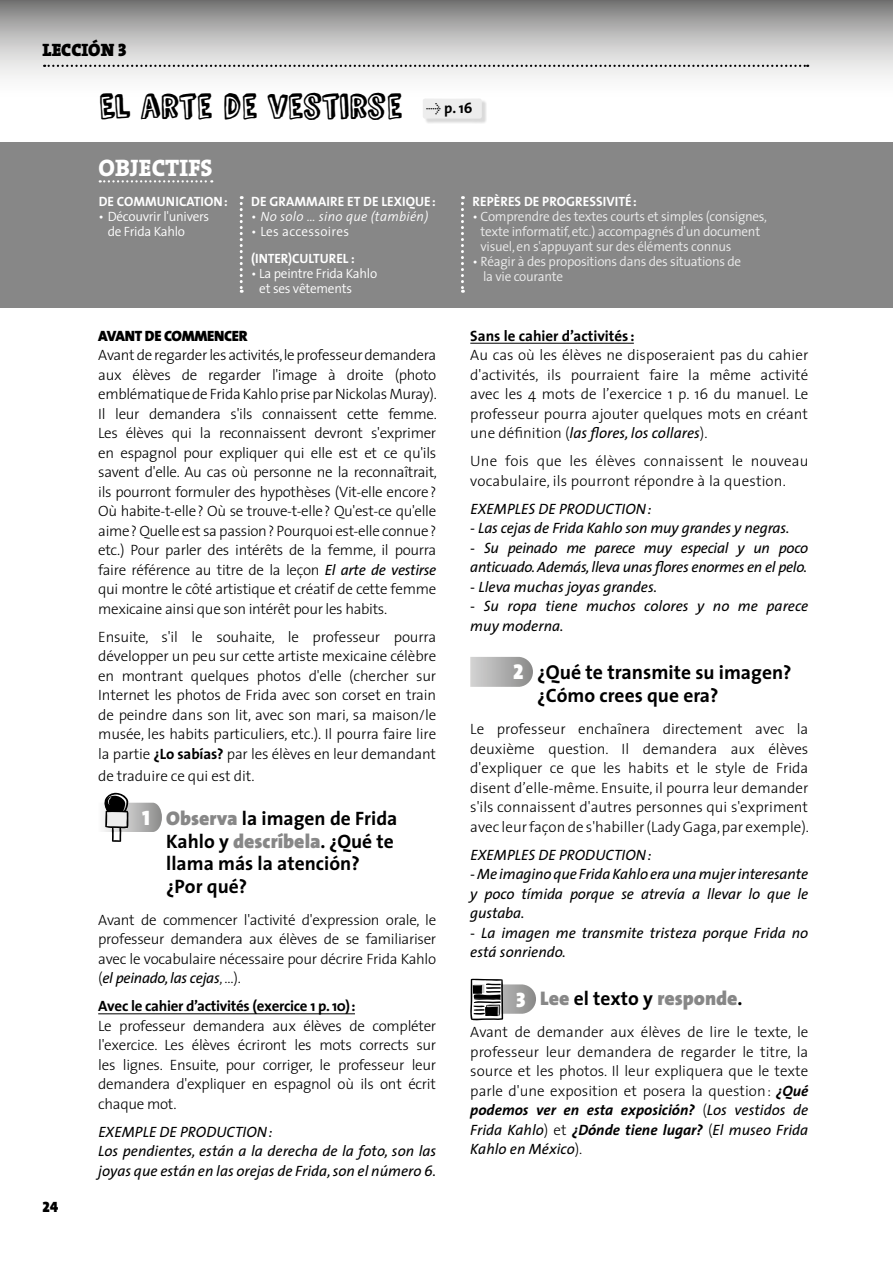
<style>
.page{position:relative;width:893px;height:1263px;background:#fff}
.page>*{position:absolute;margin:0;border:0;box-sizing:border-box;transform-origin:0 0}
._01_tituloActividad{font:42px "Comic Zine OT";letter-spacing:-.015em;color:#000}
._00_ObjectifsLeccion{font:24px "The Serif Extra Bold Caps";color:#fff}
.t1{font:21.45px "The Sans Black Caps";color:#fff}
.t2{font:21px "The Sans Black Caps";color:#fff}
._01_ACT__enunciados{font:700 20.25px "The Sans";color:#000}
._01_ACT__enunciados-2{font:900 19.8px "The Sans";color:#878787}
._01_ACT__enunciados-3{font:700 19.5px/22.5px "The Sans";color:#000}
._01_leccion_num_haut{font:18px "The Serif Black Caps";color:#000}
._01_ACT_TextoPrincip{font:300 15px/19.5px "The Sans";color:#000;text-align:justify}
._01_Exemple_de_Produ{font:italic 15px/19.5px "The Sans";color:#000}
._01_Exemple_de_Produ-2{font:italic 15px/19.5px "The Sans";letter-spacing:-.02em;color:#000}
._01_ACT_TextoPrincip-2{font:700 15px "The Sans";letter-spacing:-.02em;color:#000}
._01_ACT_TextoPrincip-3{font:700 15px "The Sans";color:#000}
._01_AvantdeCommencer{font:900 15px "The Mix";letter-spacing:-.02em;color:#000}
.t3{font:15px "The Sans Black Caps";color:#000}
.t4{font:700 14.85px "The Sans";color:#000}
._00_indice_text_bolo{font:300 13.5px/15px "The Sans";letter-spacing:-.02em;color:#ededed}
._00_indice_text_bolo-2{font:300 13.5px/15px "The Sans";letter-spacing:-.02em;color:#fff}
._00_indice_text_bolo-3{font:700 13.5px "The Sans";letter-spacing:.005em;color:#fff}
._00_Objectifs_sousTi{font:700 13.5px "The Sans";letter-spacing:.005em;color:#fff}
._00_indice_text_bolo-4{font:italic 300 13.5px "The Sans";letter-spacing:.02em;color:#fff}
._00_indice_text_bolo-5{font:300 13.5px "The Sans";letter-spacing:.02em;color:#fff}
.s1{font-family:"The Serif Regular Expert";font-weight:400}
.s2{font-style:normal}
.s3{color:#fff}
.s4{font-weight:400;font-style:italic}
.s5{font-weight:700}
.s6{font-weight:900;font-size:19.8px;color:#878787}
.s7{font-size:19.5px}
.s8{font-weight:700;font-size:19.5px;color:#000}
.s9{font-weight:700;font-style:italic}
</style>
<div class="page">
<svg style="left:0;top:0;width:893px;height:78px;background:#bdbdbc"></svg>
<svg style="left:44px;top:65px;width:764px;height:2px;background:#8f8f8f"></svg>
<div style="left:0;top:142px;width:893px;height:166px;background:#878787"></div>
<div style="left:424px;top:99px;width:63px;height:25px;background:#000;opacity:.15"></div>
<div style="left:423px;top:98px;width:59px;height:21px;background:#ededed;border-radius:2px"></div>
<hr style="left:98px;top:1013px;width:257px;height:1px;background:#000">
<svg style="left:104px;top:792px;width:58px;height:50px"></svg>
<hr style="left:470px;top:343px;width:164px;height:1px;background:#000">
<svg style="left:470px;top:657px;width:63px;height:30px;background:#b5b5b5"></svg>
<svg style="left:470px;top:978px;width:66px;height:43px"></svg>
<svg style="left:240px;top:196px;width:3px;height:97px"></svg>
<svg style="left:461px;top:196px;width:3px;height:97px"></svg>
<svg style="left:100px;top:180px;width:112px;height:2px"></svg>
<p class="_01_leccion_num_haut" style="left:43px;top:35px;width:85px">LECCIÓN 3</p>
<p class="_01_tituloActividad" style="left:98px;top:85px;width:306px">EL ARTE DE VESTIRSE</p>
<p class="t4" style="left:426px;top:96px;width:48px"><span class="s1">Û</span> p. 16</p>
<p class="t3" style="left:43px;top:1194px;width:17px">24</p>
<p class="_00_ObjectifsLeccion" style="left:99px;top:148px;width:115px">OBJECTIFS</p>
<p class="_00_Objectifs_sousTi" style="left:99px;top:190px;width:131px">DE COMMUNICATION:</p>
<p class="_00_indice_text_bolo-2" style="left:108px;top:209px;width:103px;text-indent:-9px">• Découvrir l'univers de Frida Kahlo</p>
<p class="_00_indice_text_bolo-3" style="left:251px;top:190px;width:186px">DE GRAMMAIRE ET DE LEXIQUE:</p>
<p class="_00_indice_text_bolo-4" style="left:251px;top:205px;width:179px"><span class="s2">•</span> No solo … sino que (también)</p>
<p class="_00_indice_text_bolo-5" style="left:251px;top:220px;width:99px">• Les accessoires</p>
<p class="_00_indice_text_bolo-3" style="left:251px;top:247px;width:105px">(INTER)CULTUREL :</p>
<p class="_00_indice_text_bolo-2" style="left:259px;top:265px;width:119px;text-indent:-8px">• La peintre Frida Kahlo et ses vêtements</p>
<p class="_00_Objectifs_sousTi" style="left:473px;top:190px;width:166px">REPÈRES DE PROGRESSIVITÉ:</p>
<p class="_00_indice_text_bolo" style="left:480px;top:209px;width:288px;text-indent:-8px"><span class="s3">•</span> Comprendre des textes courts et simples (consignes, texte informatif, etc.) accompagnés d'un document visuel, en s'appuyant sur des éléments connus</p>
<p class="_00_indice_text_bolo" style="left:483px;top:254px;width:260px;text-indent:-11px"><span class="s3">•</span> Réagir à des propositions dans des situations de la vie courante</p>
<p class="_01_AvantdeCommencer" style="left:98px;top:323px;width:151px">AVANT DE COMMENCER</p>
<p class="_01_ACT_TextoPrincip" style="left:98px;top:345px;width:340px">Avant de regarder les activités, le professeur demandera aux élèves de regarder l'image à droite (photo emblématique de Frida Kahlo prise par Nickolas Muray).<br>Il leur demandera s'ils connaissent cette femme.<br>Les élèves qui la reconnaissent devront s'exprimer en espagnol pour expliquer qui elle est et ce qu'ils savent d'elle. Au cas où personne ne la reconnaîtrait, ils pourront formuler des hypothèses (Vit-elle encore?<br>Où habite-t-elle? Où se trouve-t-elle? Qu'est-ce qu'elle aime? Quelle est sa passion? Pourquoi est-elle connue? etc.) Pour parler des intérêts de la femme, il pourra faire référence au titre de la leçon <span class="s4">El arte de vestirse </span>qui montre le côté artistique et créatif de cette femme mexicaine ainsi que son intérêt pour les habits.</p>
<p class="_01_ACT_TextoPrincip" style="left:98px;top:626px;width:340px">Ensuite, s'il le souhaite, le professeur pourra développer un peu sur cette artiste mexicaine célèbre en montrant quelques photos d'elle (chercher sur Internet les photos de Frida avec son corset en train de peindre dans son lit, avec son mari, sa maison/le musée, les habits particuliers, etc.). Il pourra faire lire la partie <span class="s5">¿Lo sabías?</span> par les élèves en leur demandant</p>
<p class="_01_ACT_TextoPrincip" style="left:98px;top:766px;width:158px">de traduire ce qui est dit.</p>
<p class="t2" style="left:142px;top:800px;width:9px">1</p>
<p class="_01_ACT__enunciados-3" style="left:166px;top:807px;width:233px"><span class="s6">Observa</span> la imagen de Frida<br>Kahlo y <span class="s6">descríbela</span>. ¿Qué te llama más la atención? ¿Por qué?</p>
<p class="_01_ACT_TextoPrincip" style="left:98px;top:909px;width:340px">Avant de commencer l'activité d'expression orale, le professeur demandera aux élèves de se familiariser avec le vocabulaire nécessaire pour décrire Frida Kahlo (<span class="s4">el peinado, las cejas</span>, …).</p>
<p class="_01_ACT_TextoPrincip-2" style="left:98px;top:994px;width:259px">Avec le cahier d’activités (exercice 1 p. 10):</p>
<p class="_01_ACT_TextoPrincip" style="left:98px;top:1015px;width:340px">Le professeur demandera aux élèves de compléter l'exercice. Les élèves écriront les mots corrects sur les lignes. Ensuite, pour corriger, le professeur leur demandera d'expliquer en espagnol où ils ont écrit chaque mot.</p>
<p class="_01_Exemple_de_Produ" style="left:98px;top:1122px;width:176px">EXEMPLE DE PRODUCTION:</p>
<p class="_01_Exemple_de_Produ" style="left:98px;top:1141px;width:340px">Los pendientes, están a la derecha de la foto, son las joyas que están en las orejas de Frida, son el número 6.</p>
<p class="_01_ACT_TextoPrincip-3" style="left:470px;top:323px;width:166px">Sans le cahier d’activités :</p>
<p class="_01_ACT_TextoPrincip" style="left:470px;top:345px;width:340px">Au cas où les élèves ne disposeraient pas du cahier d'activités, ils pourraient faire la même activité avec les 4 mots de l’exercice 1 p. 16 du manuel. Le professeur pourra ajouter quelques mots en créant une définition (<span class="s4">las flores, los collares</span>).</p>
<p class="_01_ACT_TextoPrincip" style="left:470px;top:451px;width:340px">Une fois que les élèves connaissent le nouveau vocabulaire, ils pourront répondre à la question.</p>
<p class="_01_Exemple_de_Produ" style="left:470px;top:499px;width:183px">EXEMPLES DE PRODUCTION:</p>
<p class="_01_Exemple_de_Produ" style="left:470px;top:518px;width:321px">- Las cejas de Frida Kahlo son muy grandes y negras.</p>
<p class="_01_Exemple_de_Produ-2" style="left:470px;top:538px;width:339px">- Su peinado me parece muy especial y un poco anticuado. Además, lleva unas flores enormes en el pelo.</p>
<p class="_01_Exemple_de_Produ" style="left:470px;top:577px;width:188px">- Lleva muchas joyas grandes.</p>
<p class="_01_Exemple_de_Produ" style="left:470px;top:596px;width:340px">- Su ropa tiene muchos colores y no me parece muy moderna.</p>
<p class="t1" style="left:513px;top:654px;width:12px">2</p>
<p class="_01_ACT__enunciados" style="left:537px;top:655px;width:256px">¿Qué te transm<span class="s7">ite su imagen?</span></p>
<p class="_01_ACT__enunciados-3" style="left:537px;top:683px;width:183px">¿Cómo crees que era?</p>
<p class="_01_ACT_TextoPrincip" style="left:470px;top:719px;width:340px">Le professeur enchaînera directement avec la deuxième question. Il demandera aux élèves d'expliquer ce que les habits et le style de Frida disent d’elle-même. Ensuite, il pourra leur demander s'ils connaissent d'autres personnes qui s'expriment avec leur façon de s'habiller (Lady Gaga, par exemple).</p>
<p class="_01_Exemple_de_Produ" style="left:470px;top:844px;width:183px">EXEMPLES DE PRODUCTION:</p>
<p class="_01_Exemple_de_Produ" style="left:470px;top:864px;width:340px;text-align:justify">- Me imagino que Frida Kahlo era una mujer interesante y poco tímida porque se atrevía a llevar lo que le gustaba.</p>
<p class="_01_Exemple_de_Produ" style="left:470px;top:922px;width:340px">- La imagen me transmite tristeza porque Frida no está sonriendo.</p>
<p class="t2" style="left:516px;top:981px;width:11px">3</p>
<p class="_01_ACT__enunciados-2" style="left:540px;top:982px;width:204px">Lee <span class="s8">el texto y</span> responde<span class="s8">.</span></p>
<p class="_01_ACT_TextoPrincip" style="left:470px;top:1022px;width:340px">Avant de demander aux élèves de lire le texte, le professeur leur demandera de regarder le titre, la source et les photos. Il leur expliquera que le texte parle d'une exposition et posera la question: <span class="s9">¿Qué podemos ver en esta exposición?</span> (<span class="s4">Los vestidos de Frida Kahlo</span>) et <span class="s9">¿Dónde tiene lugar?</span> (<span class="s4">El museo Frida Kahlo en México</span>).</p>
</div>
